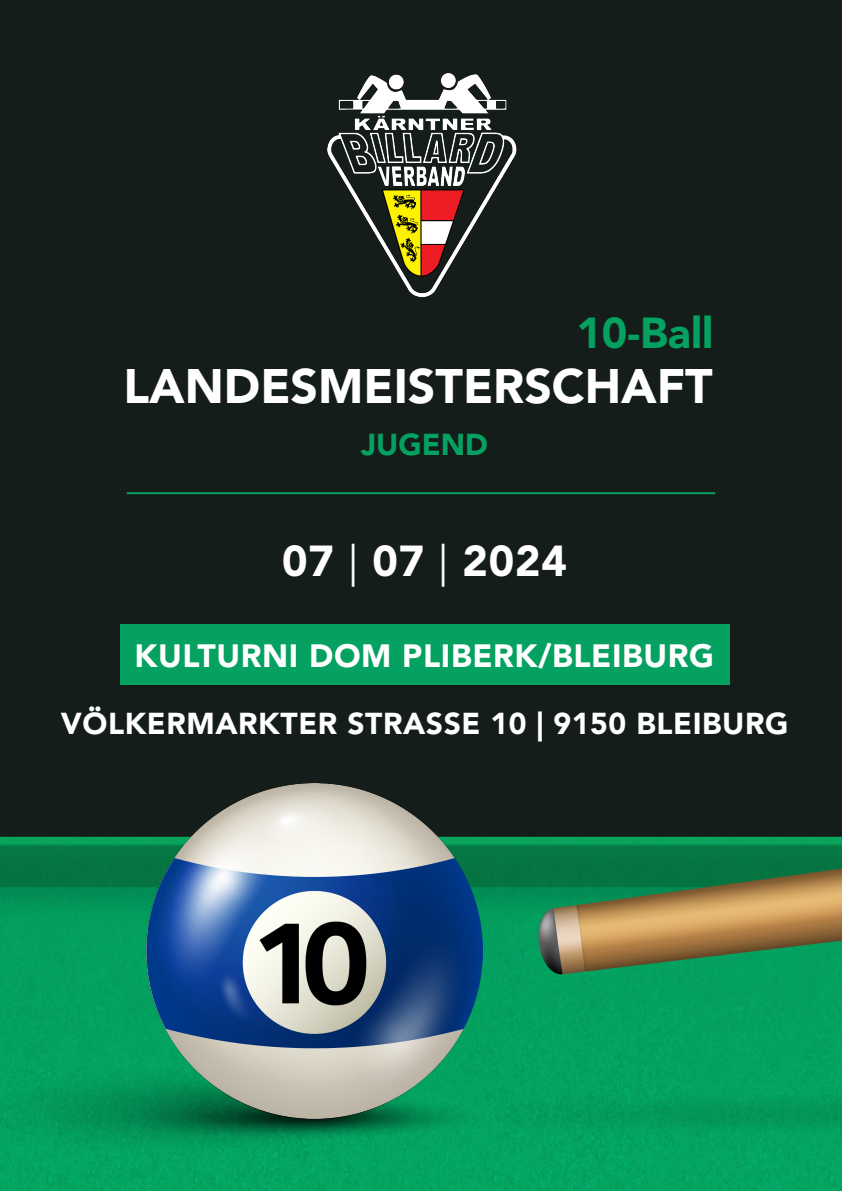
<style>
.page{position:relative;width:842px;height:1191px;background:#fff}
.page>*{position:absolute;margin:0;border:0;box-sizing:border-box;transform-origin:0 0}
.t1{font:900 48px "Avenir LT Pro";color:#fff}
.t2{font:900 43px "Avenir LT Pro";letter-spacing:.02em;color:#fff}
.t3{font:900 43px "Avenir LT Pro";color:#05a160}
.t4{font:900 32px "Avenir LT Pro";letter-spacing:.02em;color:#fff}
.t5{font:900 30px "Avenir LT Pro";letter-spacing:.02em;color:#fff}
.t6{font:900 30px "Avenir LT Pro";color:#05a160}
.s1{font-weight:400}
</style>
<div class="page">
<div style="left:0;top:0;width:842px;height:703px;background:#141d1a"></div>
<hr style="left:127px;top:492px;width:588px;height:2px;background:#05a160">
<img style="left:0;top:703px;width:842px;height:488px">
<div style="left:120px;top:624px;width:609px;height:60px;background:#05a160"></div>
<img style="left:321px;top:68px;width:200px;height:234px">
<img style="left:146px;top:784px;width:336px;height:334px">
<p class="t3" style="left:576px;top:307px;width:138px">10-Ball</p>
<p class="t1" style="left:123px;top:357px;width:591px">LANDESMEISTERSCHAFT</p>
<p class="t6" style="left:361px;top:426px;width:128px">JUGEND</p>
<p class="t2" style="left:282px;top:535px;width:286px">07 <span class="s1">|</span> 07 <span class="s1">|</span> 2024</p>
<p class="t4" style="left:134px;top:636px;width:581px">KULTURNI DOM PLIBERK/BLEIBURG</p>
<p class="t5" style="left:61px;top:705px;width:729px">VÖLKERMARKTER STRASSE 10 | 9150 BLEIBURG</p>
</div>
